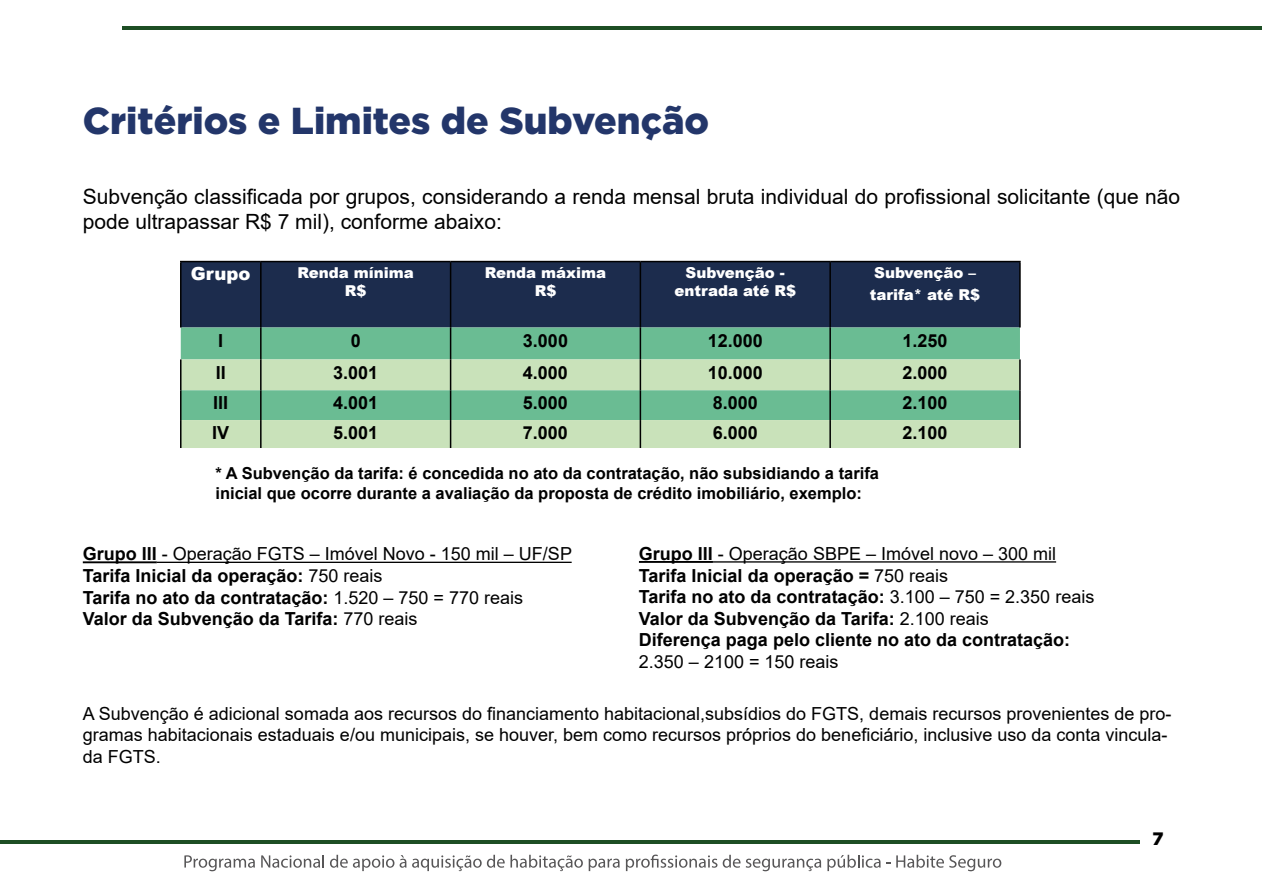
<style>
.page{position:relative;width:1263px;height:893px;background:#fff}
.page>*{position:absolute;margin:0;border:0;box-sizing:border-box;transform-origin:0 0}
.t1{font:900 37.5px "Gotham";color:#23366a}
.t2{font:21px/25.2px "Arial";color:#000}
.t3{font:700 18px/21.6px "Arial";color:#000}
.t4{font:18px/21.6px "Arial";color:#000}
.t5{font:900 18px "Arial";color:#fff}
.t6{font:900 18px "Gotham";color:#000}
.t7{font:700 16.5px/19.8px "Arial";color:#000}
.t8{font:900 15px/18px "Arial";color:#fff;text-align:center}
.s1{font-weight:400}
</style>
<div class="page">
<hr style="left:0;top:840px;width:1140px;height:4px;background:#1d4e24">
<hr style="left:122px;top:26px;width:1140px;height:3px;background:#1d4e24">
<svg style="left:184px;top:855px;width:71px;height:16px"></svg>
<svg style="left:261px;top:855px;width:63px;height:13px"></svg>
<svg style="left:330px;top:855px;width:64px;height:16px"></svg>
<svg style="left:400px;top:855px;width:6px;height:13px"></svg>
<svg style="left:412px;top:855px;width:171px;height:16px"></svg>
<svg style="left:589px;top:859px;width:31px;height:12px"></svg>
<svg style="left:626px;top:854px;width:91px;height:17px"></svg>
<svg style="left:723px;top:855px;width:17px;height:13px"></svg>
<svg style="left:746px;top:859px;width:75px;height:12px"></svg>
<svg style="left:827px;top:855px;width:63px;height:16px"></svg>
<svg style="left:896px;top:855px;width:105px;height:16px"></svg>
<hr style="left:83px;top:561px;width:74px;height:2px;background:#000">
<hr style="left:157px;top:562px;width:415px;height:1px;background:#000">
<div style="left:182px;top:262px;width:837px;height:65px;background:#1c2c4d"></div>
<hr style="left:180px;top:261px;width:81px;height:1px;background:#000">
<hr style="left:180px;top:262px;width:2px;height:65px;background:#000">
<hr style="left:261px;top:261px;width:190px;height:1px;background:#000">
<hr style="left:260px;top:262px;width:2px;height:65px;background:#000">
<hr style="left:451px;top:261px;width:189px;height:1px;background:#000">
<hr style="left:450px;top:262px;width:1px;height:65px;background:#000">
<hr style="left:640px;top:261px;width:190px;height:1px;background:#000">
<hr style="left:640px;top:262px;width:1px;height:65px;background:#000">
<hr style="left:830px;top:261px;width:191px;height:1px;background:#000">
<hr style="left:829px;top:262px;width:2px;height:65px;background:#000">
<hr style="left:1019px;top:262px;width:2px;height:65px;background:#000">
<hr style="left:180px;top:359px;width:2px;height:31px;background:#000">
<hr style="left:1019px;top:359px;width:2px;height:31px;background:#000">
<hr style="left:180px;top:390px;width:2px;height:30px;background:#000">
<hr style="left:1019px;top:390px;width:2px;height:30px;background:#000">
<hr style="left:180px;top:420px;width:2px;height:28px;background:#000">
<svg style="left:181px;top:327px;width:839px;height:121px;background:#97cca5"></svg>
<hr style="left:829px;top:420px;width:2px;height:28px;background:#000">
<hr style="left:1019px;top:420px;width:2px;height:28px;background:#000">
<hr style="left:639px;top:561px;width:74px;height:2px;background:#000">
<hr style="left:713px;top:561px;width:343px;height:2px;background:#000">
<h1 class="t1" style="left:83px;top:99px;width:628px">Critérios e Limites de Subvenção</h1>
<p class="t2" style="left:83px;top:184px;width:1099px">Subvenção classificada por grupos, considerando a renda mensal bruta individual do profissional solicitante (que não pode ultrapassar R$ 7 mil), conforme abaixo:</p>
<p class="t5" style="left:191px;top:261px;width:61px">Grupo</p>
<p class="t8" style="left:298px;top:263px;width:118px">Renda mínima<br>R$</p>
<p class="t8" style="left:485px;top:263px;width:123px">Renda máxima<br>R$</p>
<p class="t8" style="left:674px;top:263px;width:123px">Subvenção - entrada até R$</p>
<p class="t8" style="left:870px;top:262px;width:112px;line-height:21.6px;text-align:left">Subvenção – tarifa* até R$</p>
<p class="t3" style="left:218px;top:330px;width:7px">I</p>
<p class="t3" style="left:351px;top:330px;width:12px">0</p>
<p class="t3" style="left:523px;top:330px;width:47px">3.000</p>
<p class="t3" style="left:708px;top:330px;width:57px">12.000</p>
<p class="t3" style="left:902px;top:330px;width:47px">1.250</p>
<p class="t3" style="left:216px;top:362px;width:12px">II</p>
<p class="t3" style="left:333px;top:362px;width:47px">3.001</p>
<p class="t3" style="left:523px;top:362px;width:47px">4.000</p>
<p class="t3" style="left:708px;top:362px;width:57px">10.000</p>
<p class="t3" style="left:902px;top:362px;width:47px">2.000</p>
<p class="t3" style="left:213px;top:392px;width:17px">III</p>
<p class="t3" style="left:333px;top:392px;width:47px">4.001</p>
<p class="t3" style="left:523px;top:392px;width:47px">5.000</p>
<p class="t3" style="left:713px;top:392px;width:47px">8.000</p>
<p class="t3" style="left:902px;top:392px;width:47px">2.100</p>
<p class="t3" style="left:212px;top:422px;width:19px">IV</p>
<p class="t3" style="left:333px;top:422px;width:47px">5.001</p>
<p class="t3" style="left:523px;top:422px;width:47px">7.000</p>
<p class="t3" style="left:713px;top:422px;width:47px">6.000</p>
<p class="t3" style="left:902px;top:422px;width:47px">2.100</p>
<p class="t7" style="left:215px;top:464px;width:665px">* A Subvenção da tarifa: é concedida no ato da contratação, não subsidiando a tarifa inicial que ocorre durante a avaliação da proposta de crédito imobiliário, exemplo:</p>
<p class="t3" style="left:639px;top:543px;width:457px">Grupo III <span class="s1">- Operação SBPE – Imóvel novo – 300 mil </span>Tarifa Inicial da operação = <span class="s1">750 reais<br></span>Tarifa no ato da contratação: <span class="s1">3.100 – 750 = 2.350 reais </span>Valor da Subvenção da Tarifa: <span class="s1">2.100 reais<br></span>Diferença paga pelo cliente no ato da contratação:</p>
<p class="t4" style="left:639px;top:651px;width:201px">2.350 – 2100 = 150 reais</p>
<p class="t4" style="left:83px;top:702px;width:1090px">A Subvenção é adicional somada aos recursos do financiamento habitacional,subsídios do FGTS, demais recursos provenientes de pro&shy;gramas habitacionais estaduais e/ou municipais, se houver, bem como recursos próprios do beneficiário, inclusive uso da conta vincula&shy;da FGTS.</p>
<p class="t3" style="left:83px;top:543px;width:491px">Grupo III <span class="s1">- Operação FGTS – Imóvel Novo - 150 mil – UF/SP </span>Tarifa Inicial da operação: <span class="s1">750 reais<br></span>Tarifa no ato da contratação: <span class="s1">1.520 – 750 = 770 reais<br></span>Valor da Subvenção da Tarifa: <span class="s1">770 reais</span></p>
<p class="t6" style="left:1152px;top:828px;width:13px">7</p>
</div>
